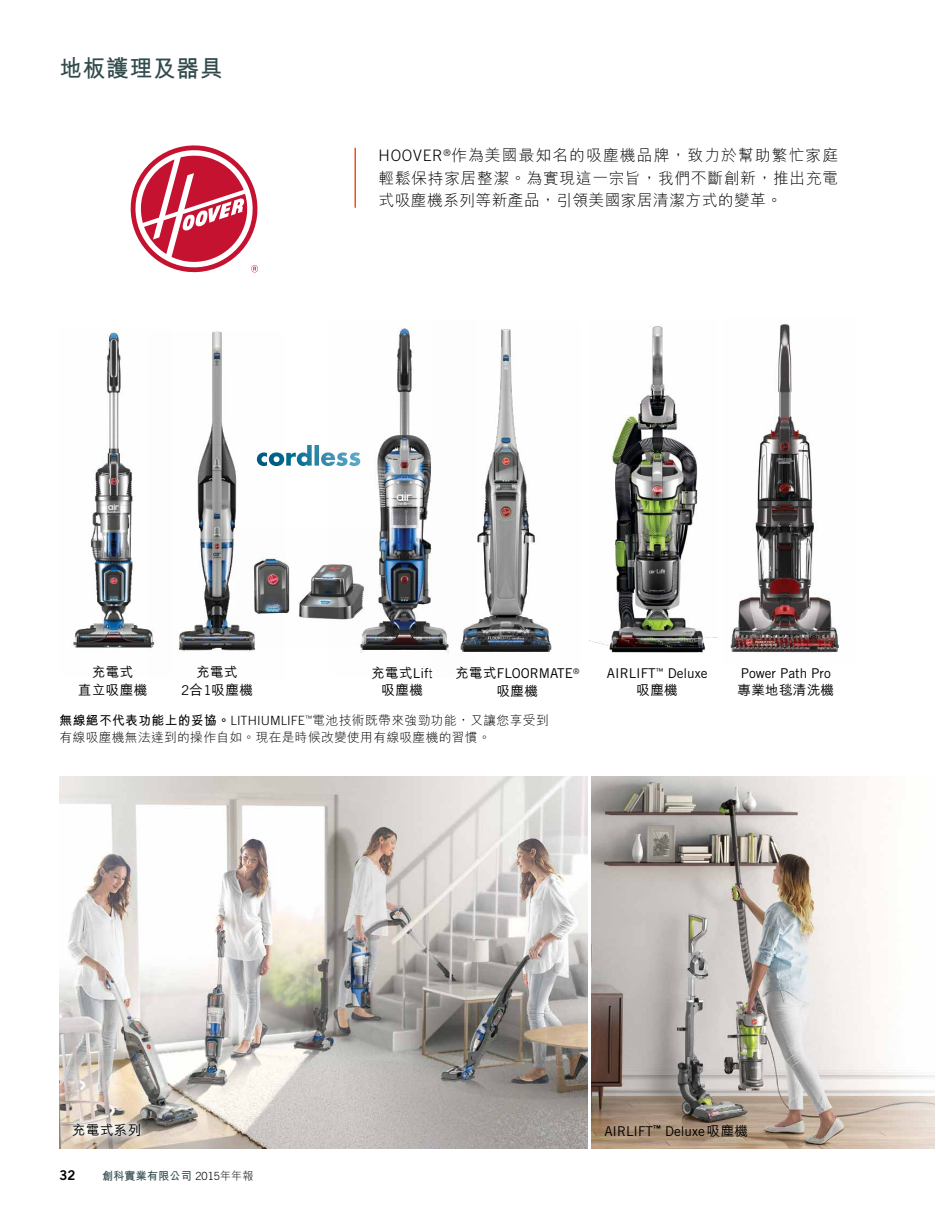
<style>
.page{position:relative;width:936px;height:1212px;background:#fff}
.page>*{position:absolute;margin:0;border:0;box-sizing:border-box;transform-origin:0 0}
.t1{font:700 24px "M Hei HK";letter-spacing:.025em;color:#314a4c;scale:.95 1}
.t2{font:300 15.75px/22.5px "M Hei HK";letter-spacing:.025em;color:#000;text-align:justify}
.t3{font:13.5px "Trade Gothic";color:#000}
.t4{font:500 13.5px/17.2px "M Hei HK";letter-spacing:.025em;color:#000;text-align:center}
.t5{font:13.5px "Trade Gothic Bold Two";color:#000}
.t6{font:300 12.75px/17.2px "M Hei HK";letter-spacing:.025em;color:#000}
.t7{font:700 11.25px "M Hei HK";letter-spacing:.025em;color:#314a4c}
.s1{font-family:"Trade Gothic"}
.s2{font-family:"Trade Gothic";font-weight:400}
.s3{font-family:"M Hei HK";font-weight:500}
.s4{font-weight:700}
.s5{font-family:"Trade Gothic";font-weight:300;color:#000}
.s6{font-weight:300;color:#000}
</style>
<div class="page">
<hr style="left:354px;top:148px;width:2px;height:60px;background:#f04e23">
<img style="left:60px;top:776px;width:527px;height:372px">
<div style="left:64px;top:1115px;width:85px;height:29px;background:#fff;opacity:.9"></div>
<img style="left:591px;top:776px;width:343px;height:372px">
<svg style="left:130px;top:145px;width:128px;height:128px"></svg>
<img style="left:286px;top:564px;width:43px;height:55px">
<img style="left:178px;top:331px;width:108px;height:320px">
<img style="left:329px;top:328px;width:103px;height:325px">
<img style="left:432px;top:329px;width:120px;height:324px">
<svg style="left:257px;top:445px;width:103px;height:21px"></svg>
<img style="left:589px;top:326px;width:128px;height:327px">
<img style="left:730px;top:324px;width:109px;height:329px">
<img style="left:73px;top:328px;width:82px;height:320px">
<h1 class="t1" style="left:60px;top:50px;width:173px">地板護理及器具</h1>
<p class="t2" style="left:378px;top:144px;width:461px"><span class="s1">HOOVER</span><sup>®</sup>作為美國最知名的吸塵機品牌，致力於幫助繁忙家庭輕鬆保持家居整潔。為實現這一宗旨，我們不斷創新，推出充電式吸塵機系列等新產品，引領美國家居清潔方式的變革。</p>
<p class="t4" style="left:78px;top:663px;width:70px">充電式<br>直立吸塵機</p>
<p class="t4" style="left:181px;top:663px;width:73px">充電式<br><span class="s2">2</span>合<span class="s2">1</span>吸塵機</p>
<p class="t3" style="left:740px;top:665px;width:91px">Power Path Pro</p>
<p class="t3" style="left:371px;top:665px;width:63px"><span class="s3">充電式</span>Lift</p>
<p class="t4" style="left:381px;top:681px;width:43px">吸塵機</p>
<p class="t3" style="left:455px;top:665px;width:125px"><span class="s3">充電式</span>FLOORMATE<sup>®</sup></p>
<p class="t4" style="left:496px;top:681px;width:43px">吸塵機</p>
<p class="t3" style="left:607px;top:665px;width:102px">AIRLIFT<sup>™</sup> Deluxe</p>
<p class="t4" style="left:636px;top:681px;width:43px">吸塵機</p>
<p class="t4" style="left:737px;top:681px;width:98px">專業地毯清洗機</p>
<p class="t6" style="left:60px;top:711px;width:491px"><span class="s4">無線絕不代表功能上的妥協。</span><span class="s1">LITHIUMLIFE</span><sup>™</sup>電池技術既帶來強勁功能，又讓您享受到有線吸塵機無法達到的操作自如。現在是時候改變使用有線吸塵機的習慣。</p>
<p class="t4" style="left:72px;top:1120px;width:70px">充電式系列</p>
<p class="t5" style="left:60px;top:1167px;width:18px">32</p>
<p class="t7" style="left:102px;top:1167px;width:153px">創科實業有限公司 <span class="s5">2015</span><span class="s6">年年報</span></p>
<p class="t3" style="left:604px;top:1123px;width:145px">AIRLIFT<sup>™</sup> Deluxe<span class="s3">吸塵機</span></p>
</div>
